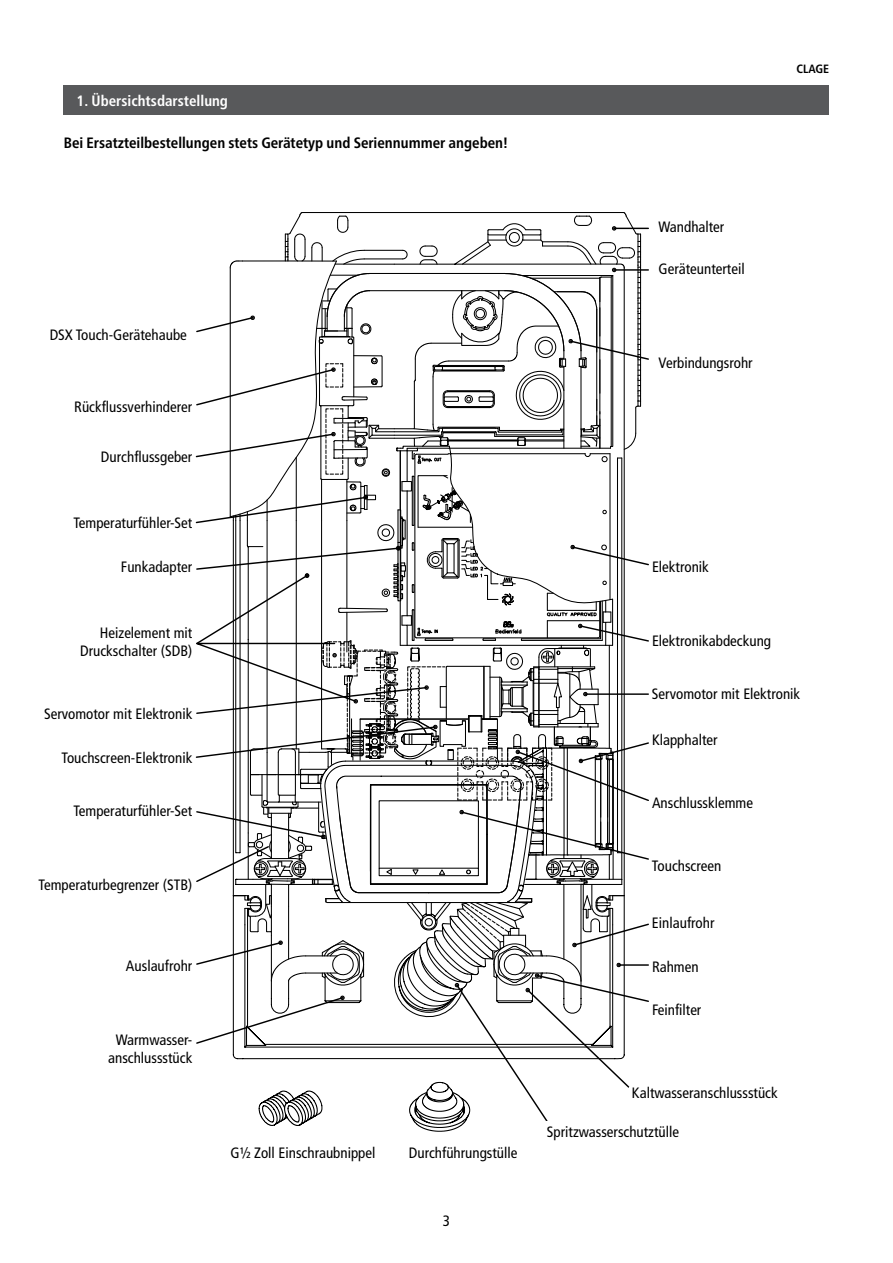
<style>
.page{position:relative;width:893px;height:1263px;background:#fff}
.page>*{position:absolute;margin:0;border:0;box-sizing:border-box;transform-origin:0 0}
.t1{font:condensed 15px/18px "Frutiger LT Std";color:#000;text-align:center}
.t2{font:700 condensed 15px "Frutiger Neue LTW1 G";color:#000}
.t3{font:700 condensed 15px "Frutiger LT Std";color:#fff}
.t4{font:700 condensed 12px "Frutiger LT Std";color:#000}
</style>
<div class="page">
<svg style="left:195px;top:212px;width:454px;height:920px"></svg>
<div style="left:64px;top:85px;width:765px;height:30px;background:#58595b"></div>
<p class="t3" style="left:77px;top:92px;width:153px">1. Übersichtsdarstellung</p>
<p class="t2" style="left:64px;top:134px;width:446px">Bei Ersatzteilbestellungen stets Gerätetyp und Seriennummer angeben!</p>
<p class="t1" style="left:50px;top:326px;width:139px">DSX Touch-Gerätehaube</p>
<p class="t1" style="left:74px;top:398px;width:120px">Rückflussverhinderer</p>
<p class="t1" style="left:101px;top:448px;width:93px">Durchflussgeber</p>
<p class="t1" style="left:73px;top:514px;width:120px">Temperaturfühler-Set</p>
<p class="t1" style="left:121px;top:558px;width:73px">Funkadapter</p>
<p class="t1" style="left:80px;top:624px;width:114px;text-align:right">Heizelement mit<br>Druckschalter (SDB)</p>
<p class="t1" style="left:44px;top:705px;width:150px">Servomotor mit Elektronik</p>
<p class="t1" style="left:62px;top:749px;width:132px">Touchscreen-Elektronik</p>
<p class="t1" style="left:73px;top:802px;width:120px">Temperaturfühler-Set</p>
<p class="t1" style="left:39px;top:875px;width:155px">Temperaturbegrenzer (STB)</p>
<p class="t1" style="left:126px;top:957px;width:68px">Auslaufrohr</p>
<p class="t1" style="left:108px;top:1030px;width:86px">Warmwasser&shy;anschlussstück</p>
<p class="t1" style="left:230px;top:1143px;width:146px">G½ Zoll Einschraubnippel</p>
<p class="t1" style="left:409px;top:1143px;width:110px">Durchführungstülle</p>
<p class="t1" style="left:443px;top:1212px;width:9px">3</p>
<p class="t4" style="left:796px;top:62px;width:34px">CLAGE</p>
<p class="t1" style="left:659px;top:218px;width:67px">Wandhalter</p>
<p class="t1" style="left:659px;top:260px;width:88px">Geräteunterteil</p>
<p class="t1" style="left:658px;top:354px;width:96px">Verbindungsrohr</p>
<p class="t1" style="left:652px;top:558px;width:58px">Elektronik</p>
<p class="t1" style="left:652px;top:631px;width:121px">Elektronikabdeckung</p>
<p class="t1" style="left:652px;top:685px;width:150px">Servomotor mit Elektronik</p>
<p class="t1" style="left:652px;top:731px;width:67px">Klapphalter</p>
<p class="t1" style="left:652px;top:794px;width:103px">Anschlussklemme</p>
<p class="t1" style="left:652px;top:857px;width:71px">Touchscreen</p>
<p class="t1" style="left:652px;top:914px;width:64px">Einlaufrohr</p>
<p class="t1" style="left:652px;top:958px;width:48px">Rahmen</p>
<p class="t1" style="left:652px;top:1001px;width:51px">Feinfilter</p>
<p class="t1" style="left:632px;top:1083px;width:147px">Kaltwasseranschlussstück</p>
<p class="t1" style="left:547px;top:1122px;width:134px">Spritzwasserschutztülle</p>
</div>
